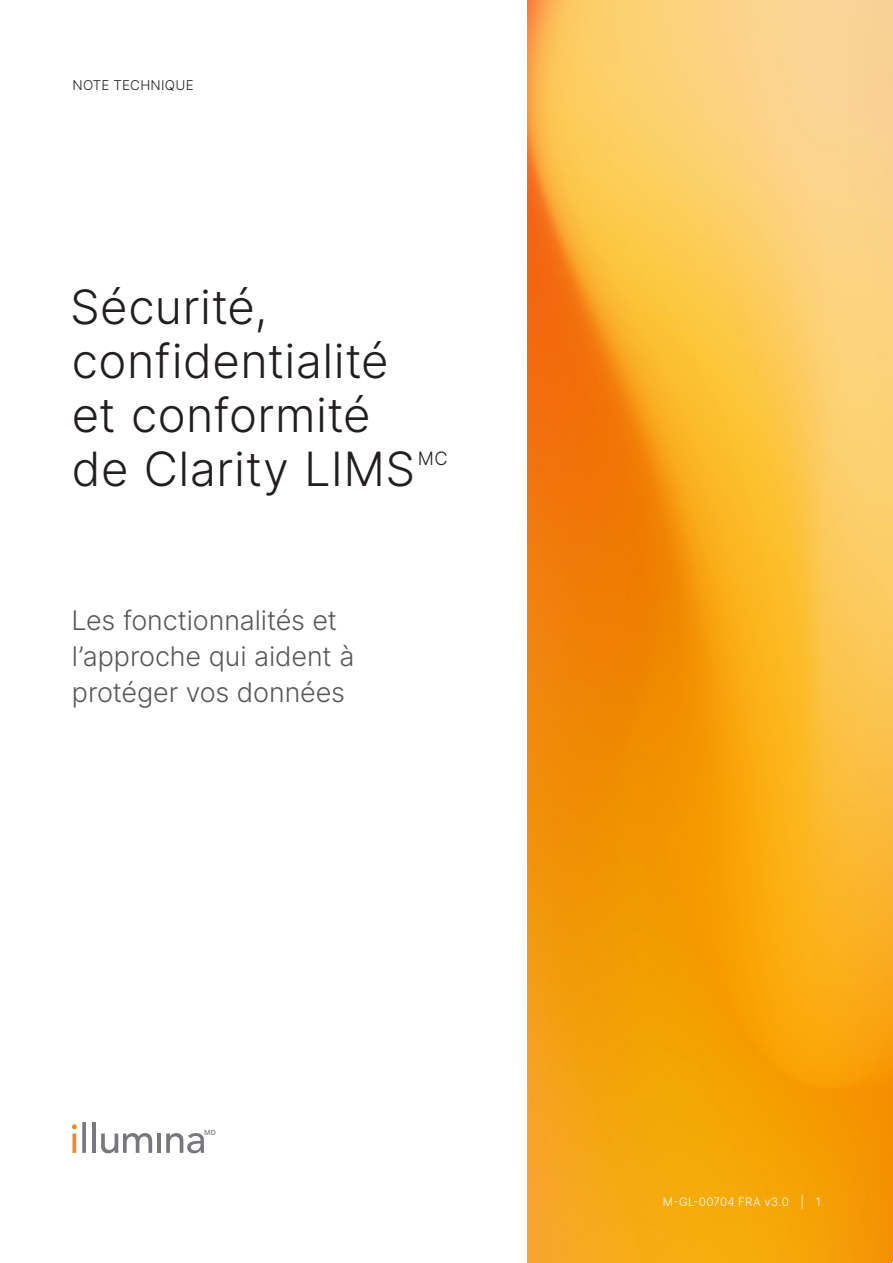
<style>
.page{position:relative;width:893px;height:1263px;background:#fff}
.page>*{position:absolute;margin:0;border:0;box-sizing:border-box;transform-origin:0 0}
.Title{font:300 47.25px/54px "Inter";letter-spacing:.01em;color:#231f20}
.Subtitle{font:300 27px/36px "Inter";letter-spacing:-.005em;color:#57585a}
.Title-2{font:300 18.3px "Inter";color:#231f20}
.zz_Document_Type___Segment{font:300 13.5px "Inter";letter-spacing:.02em;color:#231f20}
.zz_Pub_Number{font:300 11.7px "Inter";letter-spacing:.02em;color:#fff}
.t1{font:500 7.05px "Inter";color:#77787c}
</style>
<div class="page">
<img style="left:527px;top:0;width:366px;height:1263px">
<hr style="left:73px;top:1133px;width:3px;height:20px;background:#ec8b22">
<svg style="left:82px;top:1122px;width:4px;height:31px"></svg>
<hr style="left:92px;top:1122px;width:4px;height:31px;background:#77787c">
<svg style="left:101px;top:1133px;width:51px;height:20px"></svg>
<hr style="left:157px;top:1133px;width:4px;height:20px;background:#77787c">
<svg style="left:166px;top:1133px;width:38px;height:20px"></svg>
<svg style="left:72px;top:1124px;width:5px;height:5px"></svg>
<p class="zz_Document_Type___Segment" style="left:73px;top:75px;width:123px">NOTE TECHNIQUE</p>
<p class="Title" style="left:70px;top:279px;width:347px">Sécurité, confidentialité et conformité de Clarity LIMS</p>
<p class="Title-2" style="left:418px;top:445px;width:31px">MC</p>
<p class="Subtitle" style="left:72px;top:602px;width:284px">Les fonctionnalités et l’approche qui aident à protéger vos données</p>
<p class="t1" style="left:204px;top:1128px;width:13px">MD</p>
<p class="zz_Pub_Number" style="left:663px;top:1193px;width:128px">M-GL-00704 FRA v3.0</p>
<p class="zz_Pub_Number" style="left:800px;top:1193px;width:22px">| 1</p>
</div>
